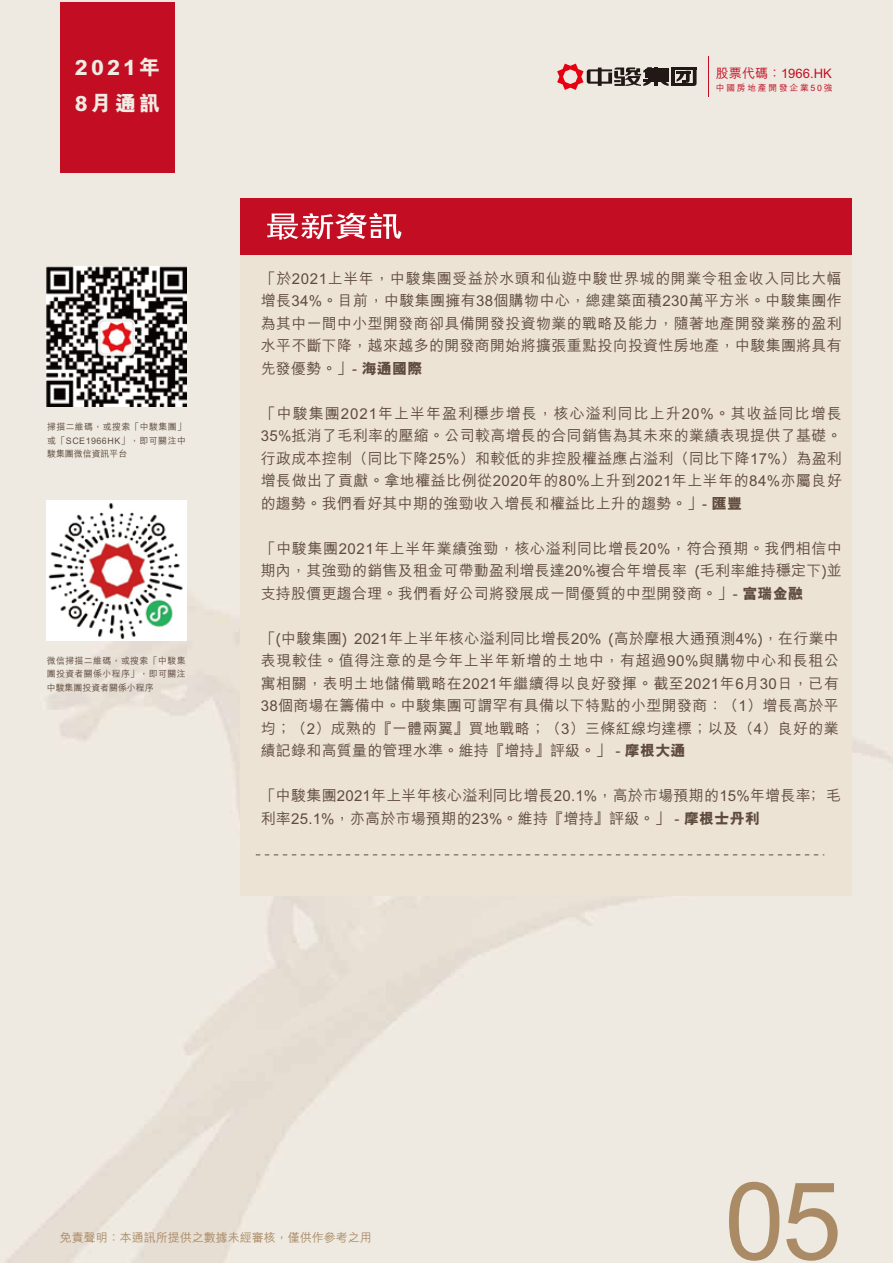
<style>
.page{position:relative;width:893px;height:1263px;background:#fff}
.page>*{position:absolute;margin:0;border:0;box-sizing:border-box;transform-origin:0 0}
.t1{font:108px "Arial";color:#ab8b66}
.t2{font:800 21px/36px "M Hei HK";letter-spacing:.15em;color:#f0ebe3}
.t3{font:500 15px/22.5px "M Hei HK";letter-spacing:.015em;color:#604c3f;text-align:justify}
.t4{font:500 13.05px "M Hei HK";color:#c30d23}
.t5{font:500 12px "M Hei HK";color:#ab8b66}
.t6{font:500 9px/13.5px "M Hei HK";letter-spacing:.04em;color:#604c3f;text-align:justify}
.t7{font:500 8.7px "M Hei HK";letter-spacing:.2em;color:#c30d23}
.s1{font-weight:800}
</style>
<div class="page">
<img style="left:0;top:0;width:893px;height:1263px">
<div style="left:60px;top:2px;width:115px;height:170px;background:#c30d23"></div>
<hr style="left:708px;top:57px;width:1px;height:40px;background:#c30d23">
<hr style="left:671px;top:67px;width:26px;height:2px;background:#221815">
<hr style="left:671px;top:84px;width:22px;height:2px;background:#221815">
<hr style="left:671px;top:71px;width:4px;height:15px;background:#221815">
<svg style="left:676px;top:69px;width:21px;height:17px"></svg>
<hr style="left:648px;top:68px;width:21px;height:2px;background:#221815">
<hr style="left:648px;top:71px;width:21px;height:2px;background:#221815">
<hr style="left:648px;top:73px;width:21px;height:2px;background:#221815">
<hr style="left:648px;top:76px;width:21px;height:2px;background:#221815">
<hr style="left:643px;top:79px;width:26px;height:2px;background:#221815">
<hr style="left:654px;top:67px;width:4px;height:19px;background:#221815">
<svg style="left:557px;top:64px;width:95px;height:26px;background:#b6938f"></svg>
<svg style="left:660px;top:81px;width:9px;height:5px"></svg>
<img style="left:47px;top:267px;width:139px;height:139px">
<img style="left:47px;top:501px;width:139px;height:139px">
<div style="left:240px;top:250px;width:612px;height:646px;background:#ece3d5"></div>
<div style="left:240px;top:198px;width:612px;height:56px;background:#c30d23"></div>
<svg style="left:267px;top:213px;width:134px;height:27px"></svg>
<svg style="left:256px;top:854px;width:568px;height:1px"></svg>
<h2 class="t2" style="left:75px;top:49px;width:87px">2021年<br>8月通訊</h2>
<p class="t6" style="left:47px;top:419px;width:140px">掃描二維碼，或搜索「中駿集團」或「SCE1966HK」，即可關注中駿集團微信資訊平台</p>
<p class="t6" style="left:47px;top:653px;width:140px">微信掃描二維碼，或搜索「中駿集團投資者關係小程序」，即可關注中駿集團投資者關係小程序</p>
<p class="t4" style="left:716px;top:64px;width:117px">股票代碼：1966.HK</p>
<p class="t7" style="left:716px;top:81px;width:118px">中國房地產開發企業50強</p>
<p class="t3" style="left:261px;top:266px;width:583px">「於2021上半年，中駿集團受益於水頭和仙遊中駿世界城的開業令租金收入同比大幅增長34%。目前，中駿集團擁有38個購物中心，總建築面積230萬平方米。中駿集團作為其中一間中小型開發商卻具備開發投資物業的戰略及能力，隨著地產開發業務的盈利水平不斷下降，越來越多的開發商開始將擴張重點投向投資性房地產，中駿集團將具有先發優勢。」- <span class="s1">海通國際</span></p>
<p class="t3" style="left:261px;top:401px;width:583px">「中駿集團2021年上半年盈利穩步增長，核心溢利同比上升20%。其收益同比增長35%抵消了毛利率的壓縮。公司較高增長的合同銷售為其未來的業績表現提供了基礎。行政成本控制（同比下降25%）和較低的非控股權益應占溢利（同比下降17%）為盈利增長做出了貢獻。拿地權益比例從2020年的80%上升到2021年上半年的84%亦屬良好的趨勢。我們看好其中期的強勁收入增長和權益比上升的趨勢。」- <span class="s1">匯豐</span></p>
<p class="t3" style="left:261px;top:536px;width:583px">「中駿集團2021年上半年業績強勁，核心溢利同比增長20%，符合預期。我們相信中期內，其強勁的銷售及租金可帶動盈利增長達20%複合年增長率 (毛利率維持穩定下)並支持股價更趨合理。我們看好公司將發展成一間優質的中型開發商。」- <span class="s1">富瑞金融</span></p>
<p class="t3" style="left:261px;top:626px;width:580px">「(中駿集團) 2021年上半年核心溢利同比增長20% (高於摩根大通預測4%)，在行業中表現較佳。值得注意的是今年上半年新增的土地中，有超過90%與購物中心和長租公寓相關，表明土地儲備戰略在2021年繼續得以良好發揮。截至2021年6月30日，已有38個商場在籌備中。中駿集團可謂罕有具備以下特點的小型開發商：（1）增長高於平均；（2）成熟的『一體兩翼』買地戰略；（3）三條紅線均達標；以及（4）良好的業績記錄和高質量的管理水準。維持『增持』評級。」 - <span class="s1">摩根大通</span></p>
<p class="t3" style="left:261px;top:783px;width:582px">「中駿集團2021年上半年核心溢利同比增長20.1%，高於市場預期的15%年增長率﹔毛利率25.1%，亦高於市場預期的23%。維持『增持』評級。」 - <span class="s1">摩根士丹利</span></p>
<p class="t5" style="left:60px;top:1229px;width:313px">免責聲明：本通訊所提供之數據未經審核，僅供作參考之用</p>
<h1 class="t1" style="left:724px;top:1147px;width:119px">05</h1>
</div>
